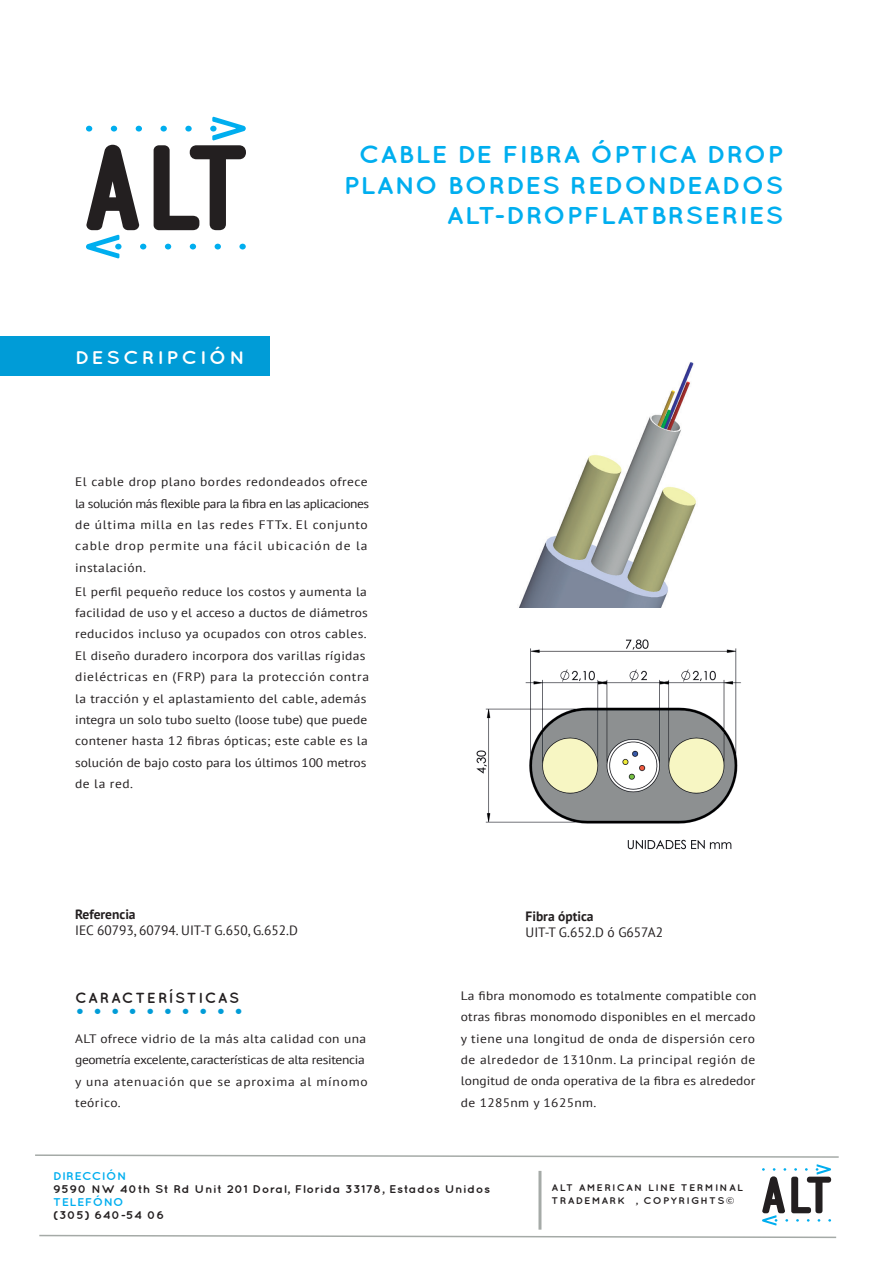
<style>
.page{position:relative;width:893px;height:1263px;background:#fff}
.page>*{position:absolute;margin:0;border:0;box-sizing:border-box;transform-origin:0 0}
.t1{font:700 24.3px/30.6px "Quicksand";letter-spacing:.035em;color:#00aeef;text-align:right;scale:1.1 1}
.t2{font:700 18.9px "Quicksand";color:#009cd7}
.t3{font:700 18.3px "Quicksand";letter-spacing:.15em;color:#fff;scale:1.1 1}
.t4{font:700 14.7px "Quicksand";letter-spacing:.12em;color:#231f20}
.t5{font:13.5px "PT Sans";color:#231f20}
.t6{font:700 13.5px "PT Sans";color:#231f20}
.t7{font:12.15px/21.5px "PT Sans";letter-spacing:.02em;color:#231f20;scale:1.1 1}
.t8{font:700 11.25px "Quicksand";letter-spacing:.04em;color:#231f20;scale:1.1 1}
.t9{font:700 11.25px "Quicksand";letter-spacing:.04em;color:#00aeef;scale:1.1 1}
.t10{font:700 9.6px/12.8px "Quicksand";letter-spacing:.125em;color:#231f20;scale:1.1 1}
</style>
<div class="page">
<svg style="left:86px;top:126px;width:6px;height:6px"></svg>
<svg style="left:111px;top:126px;width:6px;height:6px"></svg>
<svg style="left:136px;top:126px;width:6px;height:6px"></svg>
<svg style="left:239px;top:244px;width:7px;height:5px"></svg>
<svg style="left:215px;top:244px;width:6px;height:5px"></svg>
<svg style="left:190px;top:244px;width:6px;height:5px"></svg>
<svg style="left:165px;top:244px;width:6px;height:5px"></svg>
<svg style="left:86px;top:145px;width:60px;height:113px"></svg>
<svg style="left:154px;top:117px;width:92px;height:113px"></svg>
<div style="left:0;top:337px;width:270px;height:39px;background:#009cd7"></div>
<svg style="left:35px;top:1154px;width:804px;height:4px"></svg>
<svg style="left:39px;top:1234px;width:798px;height:5px"></svg>
<hr style="left:538px;top:1171px;width:3px;height:58px;background:#a5aaa7">
<svg style="left:762px;top:1164px;width:69px;height:61px"></svg>
<img style="left:519px;top:362px;width:177px;height:245px">
<img style="left:476px;top:639px;width:265px;height:211px">
<h3 class="t3" style="left:75px;top:347px;width:156px">DESCRIPCIÓN</h3>
<h1 class="t1" style="left:344px;top:139px;width:401px">CABLE DE FIBRA ÓPTICA DROP<br>PLANO BORDES REDONDEADOS<br>ALT-DROPFLATBRSERIES</h1>
<p class="t7" style="left:75px;top:471px;width:269px">El cable drop plano bordes redondeados ofrece la solución más flexible para la fibra en las aplicaciones de última milla en las redes FTTx. El conjunto cable drop permite una fácil ubicación de la instalación.</p>
<p class="t7" style="left:75px;top:580px;width:269px">El perfil pequeño reduce los costos y aumenta la facilidad de uso y el acceso a ductos de diámetros reducidos incluso ya ocupados con otros cables.<br>El diseño duradero incorpora dos varillas rígidas dieléctricas en (FRP) para la protección contra la tracción y el aplastamiento del cable, además integra un solo tubo suelto (loose tube) que puede contener hasta 12 fibras ópticas; este cable es la solución de bajo costo para los últimos 100 metros de la red.</p>
<p class="t6" style="left:75px;top:905px;width:62px">Referencia</p>
<p class="t5" style="left:75px;top:922px;width:224px">IEC 60793, 60794. UIT-T G.650, G.652.D</p>
<p class="t4" style="left:75px;top:989px;width:166px">CARACTERÍSTICAS</p>
<h2 class="t2" style="left:75px;top:1000px;width:169px">• • • • • • • • • •</h2>
<p class="t7" style="left:75px;top:1028px;width:267px">ALT ofrece vidrio de la más alta calidad con una geometría excelente, características de alta resitencia y una atenuación que se aproxima al mínomo teórico.</p>
<p class="t6" style="left:526px;top:907px;width:69px">Fibra óptica</p>
<p class="t5" style="left:526px;top:923px;width:139px">UIT-T G.652.D ó G657A2</p>
<p class="t7" style="left:461px;top:984px;width:270px">La fibra monomodo es totalmente compatible con otras fibras monomodo disponibles en el mercado y tiene una longitud de onda de dispersión cero de alrededor de 1310nm. La principal región de longitud de onda operativa de la fibra es alrededor de 1285nm y 1625nm.</p>
<p class="t9" style="left:53px;top:1169px;width:68px">DIRECCIÓN</p>
<p class="t8" style="left:53px;top:1182px;width:399px">9590 NW 40th St Rd Unit 201 Doral, Florida 33178, Estados Unidos</p>
<p class="t9" style="left:53px;top:1195px;width:66px">TELEFÓNO</p>
<p class="t8" style="left:53px;top:1208px;width:102px">(305) 640-54 06</p>
<p class="t10" style="left:552px;top:1181px;width:176px">ALT AMERICAN LINE TERMINAL<br>TRADEMARK , COPYRIGHTS©</p>
</div>
